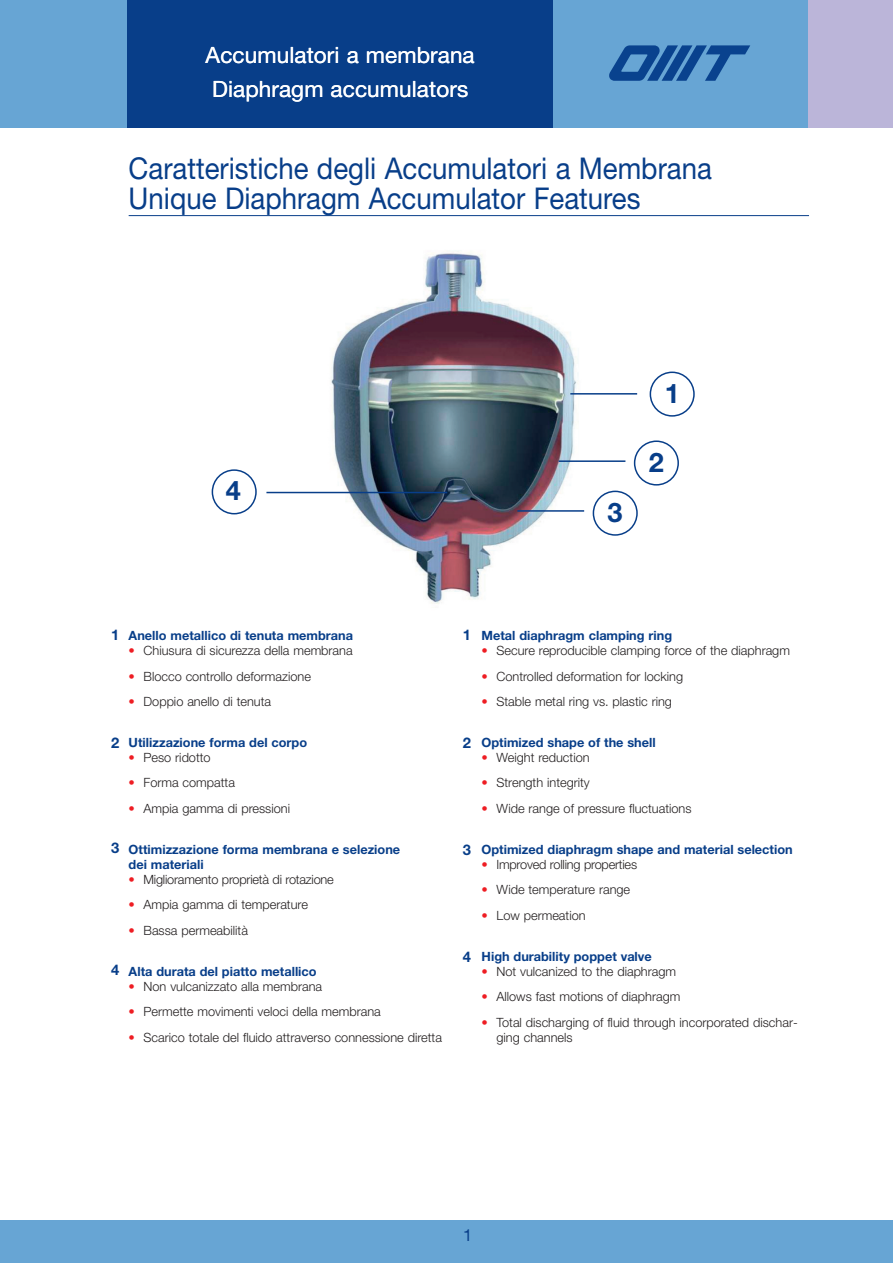
<style>
.page{position:relative;width:893px;height:1263px;background:#fff}
.page>*{position:absolute;margin:0;border:0;box-sizing:border-box;transform-origin:0 0}
.t1{font:30px/30px "Helvetica Neue LT Std";color:#083e89;scale:.92 1}
.t2{font:700 27px "Helvetica Neue LT Std";color:#083e89}
.t3{font:22.5px/34px "Helvetica Neue LT Std";letter-spacing:.005em;color:#fff}
.t4{font:16.5px "Helvetica Neue LT Std";color:#083e89}
.t5{font:700 14.7px "Helvetica Neue LT Std";color:#083e89}
.t6{font:300 12.75px/15px "Helvetica Neue LT Std";color:#231f20}
.t7{font:700 12.75px/15px "Helvetica Neue LT Std";color:#083e89}
.s1{color:#ee1d23}
</style>
<div class="page">
<div style="left:0;top:0;width:893px;height:128px;background:#67a5d4"></div>
<svg style="left:609px;top:45px;width:141px;height:36px"></svg>
<div style="left:128px;top:0;width:425px;height:128px;background:#083e89"></div>
<div style="left:808px;top:0;width:85px;height:128px;background:#bbb5d9"></div>
<div style="left:0;top:1220px;width:893px;height:43px;background:#67a5d4"></div>
<img style="left:322px;top:251px;width:263px;height:353px">
<hr style="left:129px;top:215px;width:680px;height:1px;background:#083e89">
<svg style="left:650px;top:372px;width:45px;height:45px"></svg>
<svg style="left:593px;top:440px;width:86px;height:96px"></svg>
<svg style="left:212px;top:469px;width:45px;height:45px"></svg>
<hr style="left:570px;top:393px;width:67px;height:2px;background:#083e89">
<hr style="left:559px;top:460px;width:66px;height:2px;background:#083e89">
<hr style="left:517px;top:510px;width:67px;height:2px;background:#083e89">
<hr style="left:266px;top:492px;width:181px;height:1px;background:#083e89">
<h3 class="t3" style="left:206px;top:40px;width:271px">Accumulatori a membrana<br>Diaphragm accumulators</h3>
<h1 class="t1" style="left:129px;top:156px;width:635px">Caratteristiche degli Accumulatori a Membrana<br>Unique Diaphragm Accumulator Features</h1>
<h2 class="t2" style="left:226px;top:480px;width:17px">4</h2>
<h2 class="t2" style="left:608px;top:502px;width:17px">3</h2>
<h2 class="t2" style="left:665px;top:383px;width:17px">1</h2>
<h2 class="t2" style="left:649px;top:452px;width:17px">2</h2>
<p class="t5" style="left:111px;top:629px;width:10px">1</p>
<p class="t5" style="left:111px;top:737px;width:10px">2</p>
<p class="t5" style="left:111px;top:842px;width:10px">3</p>
<p class="t5" style="left:111px;top:964px;width:10px">4</p>
<p class="t7" style="left:129px;top:629px;width:226px">Anello metallico di tenuta membrana</p>
<p class="t6" style="left:129px;top:644px;width:226px"><span class="s1">•</span> Chiusura di sicurezza della membrana</p>
<p class="t6" style="left:129px;top:670px;width:184px"><span class="s1">•</span> Blocco controllo deformazione</p>
<p class="t6" style="left:129px;top:695px;width:144px"><span class="s1">•</span> Doppio anello di tenuta</p>
<p class="t7" style="left:129px;top:736px;width:180px">Utilizzazione forma del corpo</p>
<p class="t6" style="left:129px;top:751px;width:84px"><span class="s1">•</span> Peso ridotto</p>
<p class="t6" style="left:129px;top:777px;width:108px"><span class="s1">•</span> Forma compatta</p>
<p class="t6" style="left:129px;top:802px;width:163px"><span class="s1">•</span> Ampia gamma di pressioni</p>
<p class="t7" style="left:129px;top:843px;width:273px">Ottimizzazione forma membrana e selezione dei materiali</p>
<p class="t6" style="left:129px;top:873px;width:207px"><span class="s1">•</span> Miglioramento proprietà di rotazione</p>
<p class="t6" style="left:129px;top:898px;width:181px"><span class="s1">•</span> Ampia gamma di temperature</p>
<p class="t6" style="left:129px;top:924px;width:121px"><span class="s1">•</span> Bassa permeabilità</p>
<p class="t7" style="left:129px;top:965px;width:190px">Alta durata del piatto metallico</p>
<p class="t6" style="left:129px;top:980px;width:195px"><span class="s1">•</span> Non vulcanizzato alla membrana</p>
<p class="t6" style="left:129px;top:1005px;width:254px"><span class="s1">•</span> Permette movimenti veloci della membrana</p>
<p class="t6" style="left:129px;top:1031px;width:315px"><span class="s1">•</span> Scarico totale del fluido attraverso connessione diretta</p>
<p class="t5" style="left:463px;top:629px;width:10px">1</p>
<p class="t5" style="left:463px;top:737px;width:10px">2</p>
<p class="t5" style="left:463px;top:844px;width:10px">3</p>
<p class="t5" style="left:463px;top:951px;width:10px">4</p>
<p class="t7" style="left:482px;top:629px;width:192px">Metal diaphragm clamping ring</p>
<p class="t6" style="left:482px;top:644px;width:310px"><span class="s1">•</span> Secure reproducible clamping force of the diaphragm</p>
<p class="t6" style="left:482px;top:670px;width:203px"><span class="s1">•</span> Controlled deformation for locking</p>
<p class="t6" style="left:482px;top:695px;width:192px"><span class="s1">•</span> Stable metal ring vs. plastic ring</p>
<p class="t7" style="left:482px;top:736px;width:176px">Optimized shape of the shell</p>
<p class="t6" style="left:482px;top:751px;width:110px"><span class="s1">•</span> Weight reduction</p>
<p class="t6" style="left:482px;top:777px;width:110px"><span class="s1">•</span> Strength integrity</p>
<p class="t6" style="left:482px;top:802px;width:211px"><span class="s1">•</span> Wide range of pressure fluctuations</p>
<p class="t7" style="left:482px;top:843px;width:313px">Optimized diaphragm shape and material selection</p>
<p class="t6" style="left:482px;top:858px;width:157px"><span class="s1">•</span> Improved rolling properties</p>
<p class="t6" style="left:482px;top:883px;width:150px"><span class="s1">•</span> Wide temperature range</p>
<p class="t6" style="left:482px;top:909px;width:106px"><span class="s1">•</span> Low permeation</p>
<p class="t7" style="left:482px;top:950px;width:172px">High durability poppet valve</p>
<p class="t6" style="left:482px;top:965px;width:196px"><span class="s1">•</span> Not vulcanized to the diaphragm</p>
<p class="t6" style="left:482px;top:990px;width:200px"><span class="s1">•</span> Allows fast motions of diaphragm</p>
<p class="t6" style="left:496px;top:1016px;width:303px;text-indent:-15px"><span class="s1">•</span> Total discharging of fluid through incorporated dischar&shy;ging channels</p>
<p class="t4" style="left:463px;top:1229px;width:11px">1</p>
</div>
